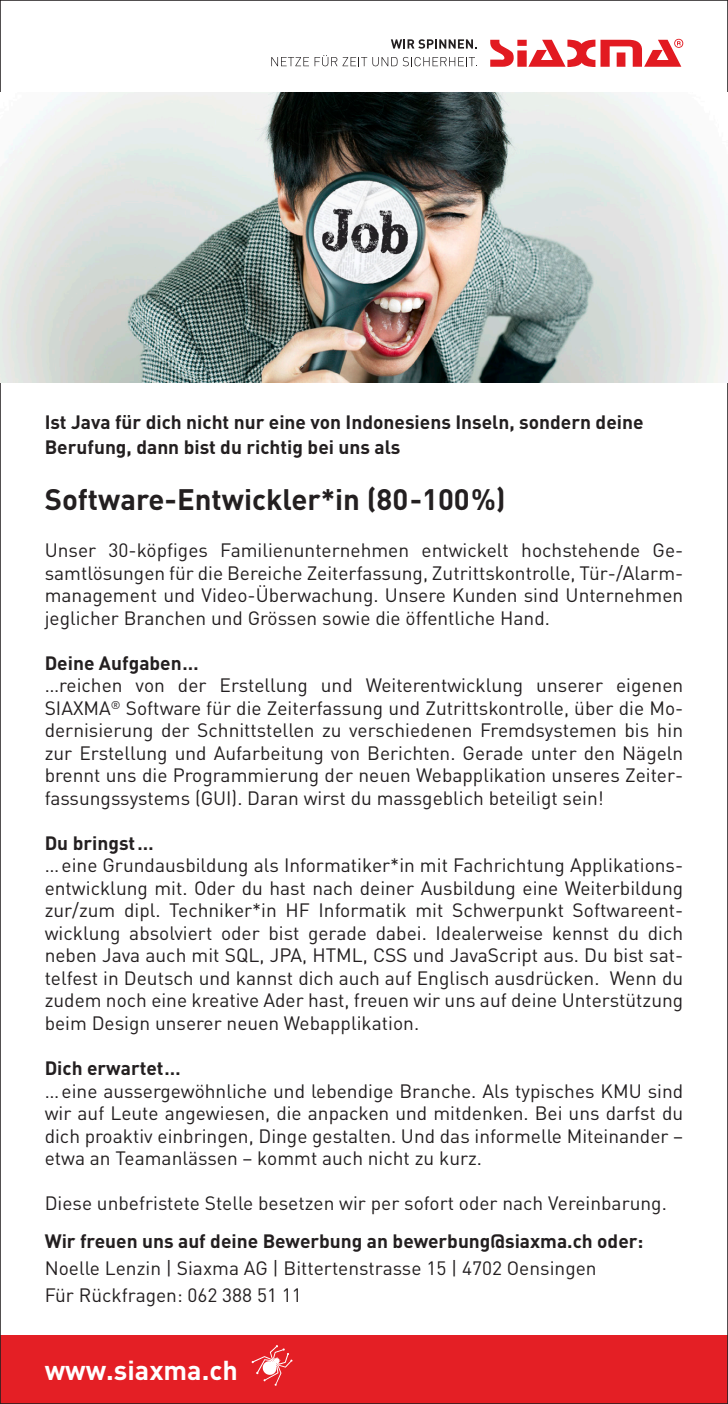
<style>
.page{position:relative;width:728px;height:1404px;background:#fff}
.page>*{position:absolute;margin:0;border:0;box-sizing:border-box;transform-origin:0 0}
.t1{font:700 29.25px "DIN Pro";color:#231f20}
.t2{font:700 27px "DIN Pro";color:#fff}
.t3{font:19.12px/22.5px "DIN Pro";color:#231f20;text-align:justify}
.t4{font:700 19.12px/24.3px "DIN Pro";color:#231f20}
</style>
<div class="page">
<svg style="left:490px;top:39px;width:192px;height:28px"></svg>
<svg style="left:390px;top:39px;width:86px;height:10px"></svg>
<svg style="left:271px;top:55px;width:204px;height:11px"></svg>
<div style="left:0;top:1335px;width:727px;height:68px;background:#e41f25"></div>
<svg style="left:251px;top:1345px;width:41px;height:40px"></svg>
<img style="left:0;top:92px;width:727px;height:291px">
<p class="t4" style="left:45px;top:409px;width:600px">Ist Java für dich nicht nur eine von Indonesiens Inseln, sondern deine<br>Berufung, dann bist du richtig bei uns als</p>
<h1 class="t1" style="left:45px;top:479px;width:462px">Software-Entwickler*in (80-100%)</h1>
<p class="t3" style="left:45px;top:538px;width:639px">Unser 30-köpfiges Familienunternehmen entwickelt hochstehende Ge&shy;samtlösungen für die Bereiche Zeiterfassung, Zutrittskontrolle, Tür-/Alarm&shy;management und Video-Überwachung. Unsere Kunden sind Unternehmen jeglicher Branchen und Grössen sowie die öffentliche Hand.</p>
<p class="t4" style="left:45px;top:650px;width:155px">Deine Aufgaben…</p>
<p class="t3" style="left:45px;top:673px;width:639px">…reichen von der Erstellung und Weiterentwicklung unserer eigenen SIAXMA<sup>®</sup> Software für die Zeiterfassung und Zutrittskontrolle, über die Mo&shy;dernisierung der Schnittstellen zu verschiedenen Fremdsystemen bis hin zur Erstellung und Aufarbeitung von Berichten. Gerade unter den Nägeln brennt uns die Programmierung der neuen Webapplikation unseres Zeiter&shy;fassungssystems (GUI). Daran wirst du massgeblich beteiligt sein!</p>
<p class="t4" style="left:45px;top:830px;width:110px">Du bringst…</p>
<p class="t3" style="left:45px;top:853px;width:639px">…eine Grundausbildung als Informatiker*in mit Fachrichtung Applikations&shy;entwicklung mit. Oder du hast nach deiner Ausbildung eine Weiterbildung zur/zum dipl. Techniker*in HF Informatik mit Schwerpunkt Softwareent&shy;wicklung absolviert oder bist gerade dabei. Idealerweise kennst du dich neben Java auch mit SQL, JPA, HTML, CSS und JavaScript aus. Du bist sat&shy;telfest in Deutsch und kannst dich auch auf Englisch ausdrücken. Wenn du zudem noch eine kreative Ader hast, freuen wir uns auf deine Unterstützung beim Design unserer neuen Webapplikation.</p>
<p class="t4" style="left:45px;top:1055px;width:137px">Dich erwartet…</p>
<p class="t3" style="left:45px;top:1078px;width:639px">…eine aussergewöhnliche und lebendige Branche. Als typisches KMU sind wir auf Leute angewiesen, die anpacken und mitdenken. Bei uns darfst du dich proaktiv einbringen, Dinge gestalten. Und das informelle Miteinander – etwa an Teamanlässen – kommt auch nicht zu kurz.</p>
<p class="t3" style="left:45px;top:1190px;width:623px">Diese unbefristete Stelle besetzen wir per sofort oder nach Vereinbarung.</p>
<p class="t4" style="left:45px;top:1228px;width:600px">Wir freuen uns auf deine Bewerbung an bewerbung@siaxma.ch oder:</p>
<p class="t3" style="left:45px;top:1253px;width:553px;line-height:27px">Noelle Lenzin | Siaxma AG | Bittertenstrasse 15 | 4702 Oensingen<br>Für Rückfragen: 062 388 51 11</p>
<h2 class="t2" style="left:45px;top:1351px;width:194px">www.siaxma.ch</h2>
</div>
